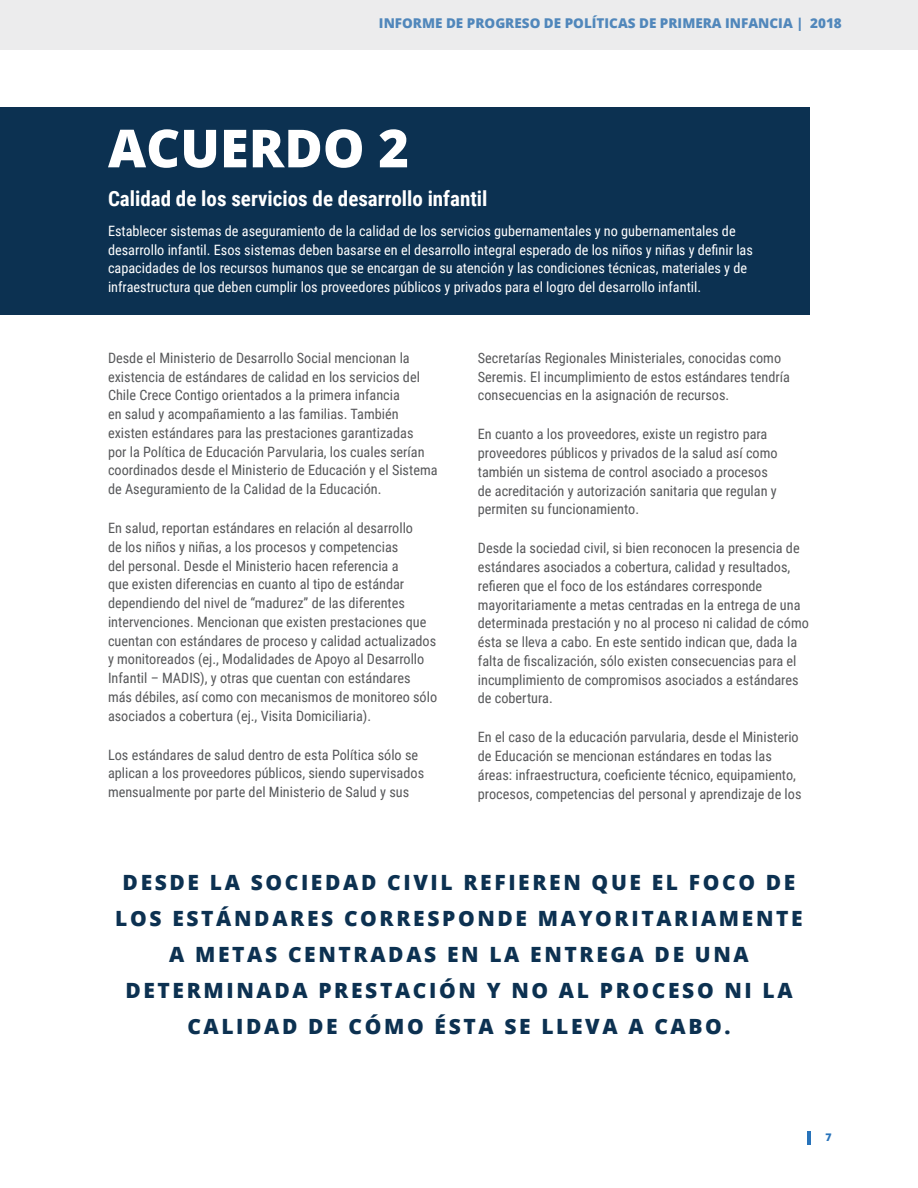
<style>
.page{position:relative;width:918px;height:1188px;background:#fff}
.page>*{position:absolute;margin:0;border:0;box-sizing:border-box;transform-origin:0 0}
.Conclusion_-_title{font:800 52.5px "Open Sans";color:#fff}
.Conclusion_Grfx_Titl{font:800 21px/36px "Open Sans";letter-spacing:.125em;color:#0c3151;text-align:center}
.Content_-_Subhead_2{font:700 21px "Roboto Condensed";color:#fff}
.Content_-_Body_text{font:14.25px/18.8px "Roboto Condensed";color:#57585a}
.Content_-_Body_text-2{font:14.25px/18.8px "Roboto Condensed";color:#fff}
.t1{font:800 13.5px "Open Sans";color:#2873ba}
.t2{font:800 10.5px "Open Sans";color:#2873ba}
</style>
<div class="page">
<hr style="left:808px;top:1131px;width:3px;height:14px;background:#2873ba">
<div style="left:0;top:0;width:918px;height:50px;background:#ececed"></div>
<div style="left:0;top:107px;width:810px;height:207px;background:#0c3151"></div>
<p class="t1" style="left:379px;top:13px;width:464px">INFORME DE PROGRESO DE POLÍTICAS DE PRIMERA INFANCIA | 2018</p>
<p class="Conclusion_-_title" style="left:108px;top:108px;width:303px">ACUERDO 2</p>
<p class="Content_-_Subhead_2" style="left:108px;top:184px;width:381px">Calidad de los servicios de desarrollo infantil</p>
<p class="Content_-_Body_text-2" style="left:108px;top:221px;width:646px">Establecer sistemas de aseguramiento de la calidad de los servicios gubernamentales y no gubernamentales de desarrollo infantil. Esos sistemas deben basarse en el desarrollo integral esperado de los niños y niñas y definir las capacidades de los recursos humanos que se encargan de su atención y las condiciones técnicas, materiales y de infraestructura que deben cumplir los proveedores públicos y privados para el logro del desarrollo infantil.</p>
<p class="Content_-_Body_text" style="left:108px;top:348px;width:331px">Desde el Ministerio de Desarrollo Social mencionan la existencia de estándares de calidad en los servicios del Chile Crece Contigo orientados a la primera infancia<br>en salud y acompañamiento a las familias. También existen estándares para las prestaciones garantizadas<br>por la Política de Educación Parvularia, los cuales serían coordinados desde el Ministerio de Educación y el Sistema de Aseguramiento de la Calidad de la Educación.</p>
<p class="Content_-_Body_text" style="left:108px;top:518px;width:331px">En salud, reportan estándares en relación al desarrollo<br>de los niños y niñas, a los procesos y competencias<br>del personal. Desde el Ministerio hacen referencia a<br>que existen diferencias en cuanto al tipo de estándar dependiendo del nivel de “madurez” de las diferentes intervenciones. Mencionan que existen prestaciones que cuentan con estándares de proceso y calidad actualizados y monitoreados (ej., Modalidades de Apoyo al Desarrollo Infantil – MADIS), y otras que cuentan con estándares más débiles, así como con mecanismos de monitoreo sólo asociados a cobertura (ej., Visita Domiciliaria).</p>
<p class="Content_-_Body_text" style="left:108px;top:745px;width:318px">Los estándares de salud dentro de esta Política sólo se aplican a los proveedores públicos, siendo supervisados mensualmente por parte del Ministerio de Salud y sus</p>
<p class="Content_-_Body_text" style="left:478px;top:348px;width:314px">Secretarías Regionales Ministeriales, conocidas como<br>Seremis. El incumplimiento de estos estándares tendría consecuencias en la asignación de recursos.</p>
<p class="Content_-_Body_text" style="left:478px;top:424px;width:301px">En cuanto a los proveedores, existe un registro para proveedores públicos y privados de la salud así como también un sistema de control asociado a procesos de acreditación y autorización sanitaria que regulan y permiten su funcionamiento.</p>
<p class="Content_-_Body_text" style="left:478px;top:538px;width:333px">Desde la sociedad civil, si bien reconocen la presencia de estándares asociados a cobertura, calidad y resultados, refieren que el foco de los estándares corresponde mayoritariamente a metas centradas en la entrega de una determinada prestación y no al proceso ni calidad de cómo ésta se lleva a cabo. En este sentido indican que, dada la falta de fiscalización, sólo existen consecuencias para el incumplimiento de compromisos asociados a estándares de cobertura.</p>
<p class="Content_-_Body_text" style="left:478px;top:727px;width:325px">En el caso de la educación parvularia, desde el Ministerio de Educación se mencionan estándares en todas las áreas: infraestructura, coeficiente técnico, equipamiento, procesos, competencias del personal y aprendizaje de los</p>
<p class="Conclusion_Grfx_Titl" style="left:115px;top:863px;width:689px">DESDE LA SOCIEDAD CIVIL REFIEREN QUE EL FOCO DE LOS ESTÁNDARES CORRESPONDE MAYORITARIAMENTE A METAS CENTRADAS EN LA ENTREGA DE UNA DETERMINADA PRESTACIÓN Y NO AL PROCESO NI LA CALIDAD DE CÓMO ÉSTA SE LLEVA A CABO.</p>
<p class="t2" style="left:826px;top:1129px;width:8px">7</p>
</div>
